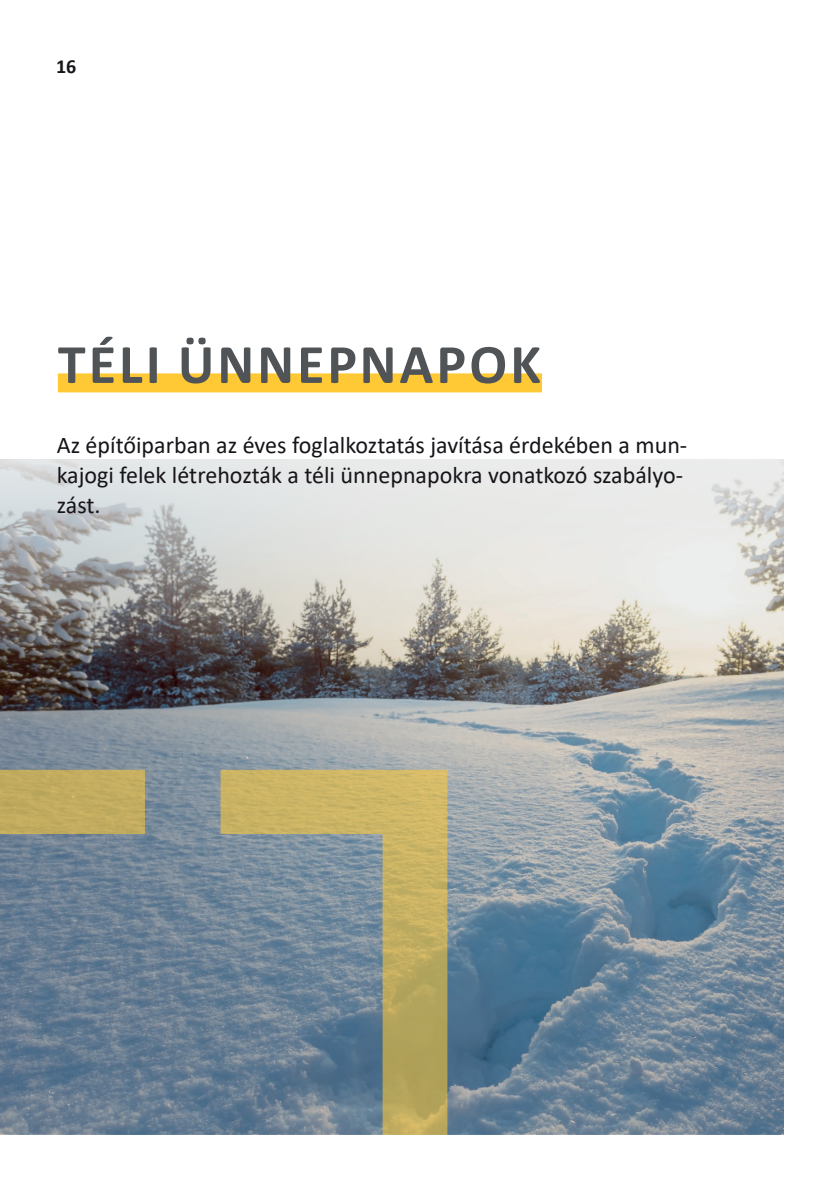
<style>
.page{position:relative;width:840px;height:1191px;background:#fff}
.page>*{position:absolute;margin:0;border:0;box-sizing:border-box;transform-origin:0 0}
.t1{font:700 56px "Calibri";letter-spacing:.055em;color:#505457}
.t2{font:24px/30px "Calibri";color:#171419}
.t3{font:700 20px "Calibri";color:#171419}
</style>
<div class="page">
<img style="left:0;top:459px;width:782px;height:675px">
<div style="left:58px;top:373px;width:483px;height:19px;background:#fec935"></div>
<svg style="left:220px;top:769px;width:227px;height:365px;background:#919581"></svg>
<svg style="left:0;top:769px;width:145px;height:365px;background:#788589"></svg>
<p class="t3" style="left:56px;top:52px;width:22px">16</p>
<h1 class="t1" style="left:58px;top:325px;width:484px">TÉLI ÜNNEPNAPOK</h1>
<p class="t2" style="left:57px;top:429px;width:631px">Az építőiparban az éves foglalkoztatás javítása érdekében a mun&shy;kajogi felek létrehozták a téli ünnepnapokra vonatkozó szabályo&shy;zást.</p>
</div>
